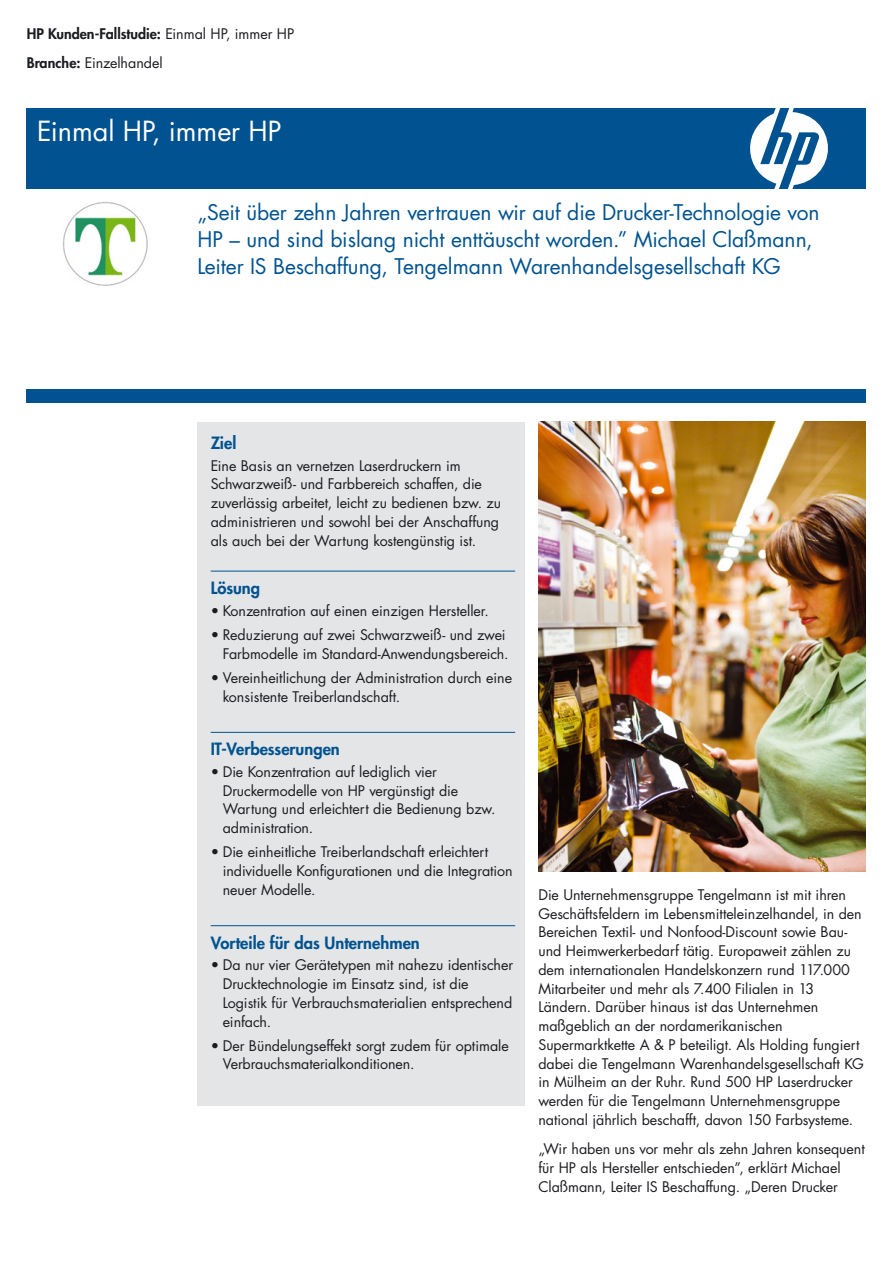
<style>
.page{position:relative;width:893px;height:1263px;background:#fff}
.page>*{position:absolute;margin:0;border:0;box-sizing:border-box;transform-origin:0 0}
.t1{font:27px "Futura";color:#fff}
.t2{font:21px/27px "Futura";color:#005390}
.t3{font:800 16.5px "Futura";color:#005390}
.t4{font:14.25px/18.8px "Futura";color:#1b1c20}
.t5{font:800 14.25px/29.5px "Futura";color:#1b1c20}
.s1{font-weight:400}
</style>
<div class="page">
<div style="left:27px;top:389px;width:839px;height:14px;background:#005390"></div>
<div style="left:27px;top:108px;width:839px;height:81px;background:#005390"></div>
<svg style="left:750px;top:108px;width:78px;height:81px"></svg>
<div style="left:197px;top:422px;width:328px;height:684px;background:#e3e5e6"></div>
<hr style="left:211px;top:571px;width:304px;height:1px;background:#005390">
<hr style="left:211px;top:732px;width:304px;height:1px;background:#005390">
<hr style="left:211px;top:925px;width:304px;height:1px;background:#005390">
<img style="left:62px;top:202px;width:86px;height:84px">
<img style="left:538px;top:422px;width:328px;height:449px">
<p class="t5" style="left:27px;top:20px;width:269px">HP Kunden-Fallstudie: <span class="s1">Einmal HP, immer HP<br></span>Branche: <span class="s1">Einzelhandel</span></p>
<h1 class="t1" style="left:37px;top:119px;width:246px">Einmal HP, immer HP</h1>
<h2 class="t2" style="left:197px;top:201px;width:624px">„Seit über zehn Jahren vertrauen wir auf die Drucker-Technologie von<br>HP – und sind bislang nicht enttäuscht worden.” Michael Claßmann,<br>Leiter IS Beschaffung, Tengelmann Warenhandelsgesellschaft KG</h2>
<p class="t3" style="left:211px;top:435px;width:27px">Ziel</p>
<p class="t4" style="left:211px;top:457px;width:292px">Eine Basis an vernetzen Laserdruckern im Schwarzweiß- und Farbbereich schaffen, die zuverlässig arbeitet, leicht zu bedienen bzw. zu administrieren und sowohl bei der Anschaffung als auch bei der Wartung kostengünstig ist.</p>
<p class="t3" style="left:211px;top:580px;width:51px">Lösung</p>
<p class="t4" style="left:211px;top:602px;width:280px">• Konzentration auf einen einzigen Hersteller.</p>
<p class="t4" style="left:211px;top:626px;width:299px;text-align:right">• Reduzierung auf zwei Schwarzweiß- und zwei<br>Farbmodelle im Standard-Anwendungsbereich.</p>
<p class="t4" style="left:223px;top:669px;width:291px;text-indent:-12px">• Vereinheitlichung der Administration durch eine konsistente Treiberlandschaft.</p>
<p class="t3" style="left:211px;top:741px;width:131px">IT-Verbesserungen</p>
<p class="t4" style="left:223px;top:764px;width:274px;text-indent:-12px">• Die Konzentration auf lediglich vier Druckermodelle von HP vergünstigt die Wartung und erleichtert die Bedienung bzw. administration.</p>
<p class="t4" style="left:223px;top:844px;width:291px;text-indent:-12px">• Die einheitliche Treiberlandschaft erleichtert individuelle Konfigurationen und die Integration neuer Modelle.</p>
<p class="t3" style="left:211px;top:935px;width:211px">Vorteile für das Unternehmen</p>
<p class="t4" style="left:223px;top:957px;width:292px;text-indent:-12px">• Da nur vier Gerätetypen mit nahezu identischer Drucktechnologie im Einsatz sind, ist die Logistik für Verbrauchsmaterialien entsprechend einfach.</p>
<p class="t4" style="left:223px;top:1037px;width:288px;text-indent:-12px">• Der Bündelungseffekt sorgt zudem für optimale<br>Verbrauchsmaterialkonditionen.</p>
<p class="t4" style="left:538px;top:887px;width:327px">Die Unternehmensgruppe Tengelmann ist mit ihren Geschäftsfeldern im Lebensmitteleinzelhandel, in den Bereichen Textil- und Nonfood-Discount sowie Bau&shy;und Heimwerkerbedarf tätig. Europaweit zählen zu dem internationalen Handelskonzern rund 117.000<br>Mitarbeiter und mehr als 7.400 Filialen in 13<br>Ländern. Darüber hinaus ist das Unternehmen maßgeblich an der nordamerikanischen Supermarktkette A &amp; P beteiligt. Als Holding fungiert dabei die Tengelmann Warenhandelsgesellschaft KG in Mülheim an der Ruhr. Rund 500 HP Laserdrucker werden für die Tengelmann Unternehmensgruppe national jährlich beschafft, davon 150 Farbsysteme.</p>
<p class="t4" style="left:538px;top:1141px;width:328px">„Wir haben uns vor mehr als zehn Jahren konsequent für HP als Hersteller entschieden”, erklärt Michael<br>Claßmann, Leiter IS Beschaffung. „Deren Drucker</p>
</div>
